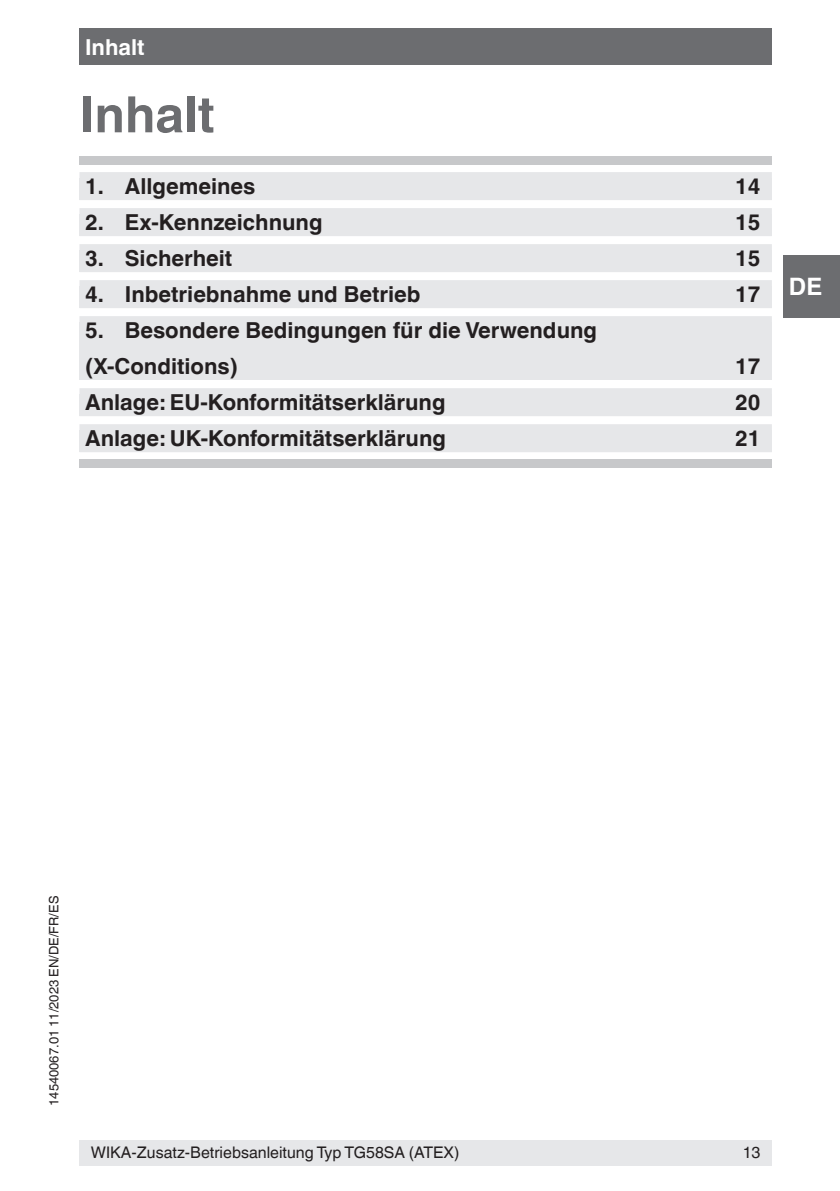
<style>
.page{position:relative;width:840px;height:1191px;background:#fff}
.page>*{position:absolute;margin:0;border:0;box-sizing:border-box;transform-origin:0 0}
.t1{font:700 50px "Helvetica World";color:#6c6d70}
.t2{font:700 24px "Helvetica World";color:#fff}
.t3{font:700 22px/36px "Helvetica World";color:#231f20}
.t4{font:700 22px "Helvetica World";color:#fff}
.t5{font:16px "Helvetica World";color:#231f20}
.t6{font:13px "Helvetica World";color:#231f20}
</style>
<div class="page">
<div style="left:79px;top:28px;width:692px;height:37px;background:#6c6d70"></div>
<div style="left:79px;top:1140px;width:692px;height:25px;background:#e6e7e9"></div>
<div style="left:782px;top:255px;width:57px;height:62px;background:#6c6d70"></div>
<div style="left:79px;top:459px;width:692px;height:9px;background:#c7c8ca"></div>
<div style="left:79px;top:172px;width:692px;height:28px;background:#e6e7e9"></div>
<div style="left:79px;top:208px;width:692px;height:28px;background:#e6e7e9"></div>
<div style="left:79px;top:244px;width:692px;height:28px;background:#e6e7e9"></div>
<div style="left:79px;top:280px;width:692px;height:28px;background:#e6e7e9"></div>
<div style="left:79px;top:323px;width:692px;height:57px;background:#e6e7e9"></div>
<div style="left:79px;top:316px;width:692px;height:28px;background:#e6e7e9"></div>
<div style="left:79px;top:388px;width:692px;height:28px;background:#e6e7e9"></div>
<div style="left:79px;top:424px;width:692px;height:28px;background:#e6e7e9"></div>
<div style="left:79px;top:156px;width:692px;height:8px;background:#c7c8ca"></div>
<p class="t4" style="left:85px;top:34px;width:61px">Inhalt</p>
<h1 class="t1" style="left:79px;top:86px;width:136px">Inhalt</h1>
<p class="t3" style="left:85px;top:169px;width:172px">1. Allgemeines</p>
<p class="t3" style="left:734px;top:169px;width:27px">14</p>
<p class="t3" style="left:85px;top:205px;width:239px">2. Ex-Kennzeichnung</p>
<p class="t3" style="left:734px;top:205px;width:27px">15</p>
<p class="t3" style="left:85px;top:241px;width:149px">3. Sicherheit</p>
<p class="t3" style="left:734px;top:241px;width:27px">15</p>
<p class="t3" style="left:85px;top:277px;width:337px">4. Inbetriebnahme und Betrieb</p>
<p class="t3" style="left:734px;top:277px;width:27px">17</p>
<p class="t3" style="left:85px;top:313px;width:513px">5. Besondere Bedingungen für die Verwendung (X-Conditions)</p>
<p class="t3" style="left:734px;top:349px;width:27px">17</p>
<p class="t3" style="left:85px;top:385px;width:362px">Anlage: EU-Konformitätserklärung</p>
<p class="t3" style="left:734px;top:385px;width:27px">20</p>
<p class="t3" style="left:85px;top:421px;width:362px">Anlage: UK-Konformitätserklärung</p>
<p class="t3" style="left:734px;top:421px;width:27px">21</p>
<p class="t2" style="left:788px;top:273px;width:35px">DE</p>
<p class="t6" style="left:46px;top:1106px;width:211px;rotate:-90deg">14540067.01 11/2023 EN/DE/FR/ES</p>
<p class="t5" style="left:91px;top:1143px;width:370px">WIKA-Zusatz-Betriebsanleitung Typ TG58SA (ATEX)</p>
<p class="t5" style="left:742px;top:1143px;width:19px">13</p>
</div>
